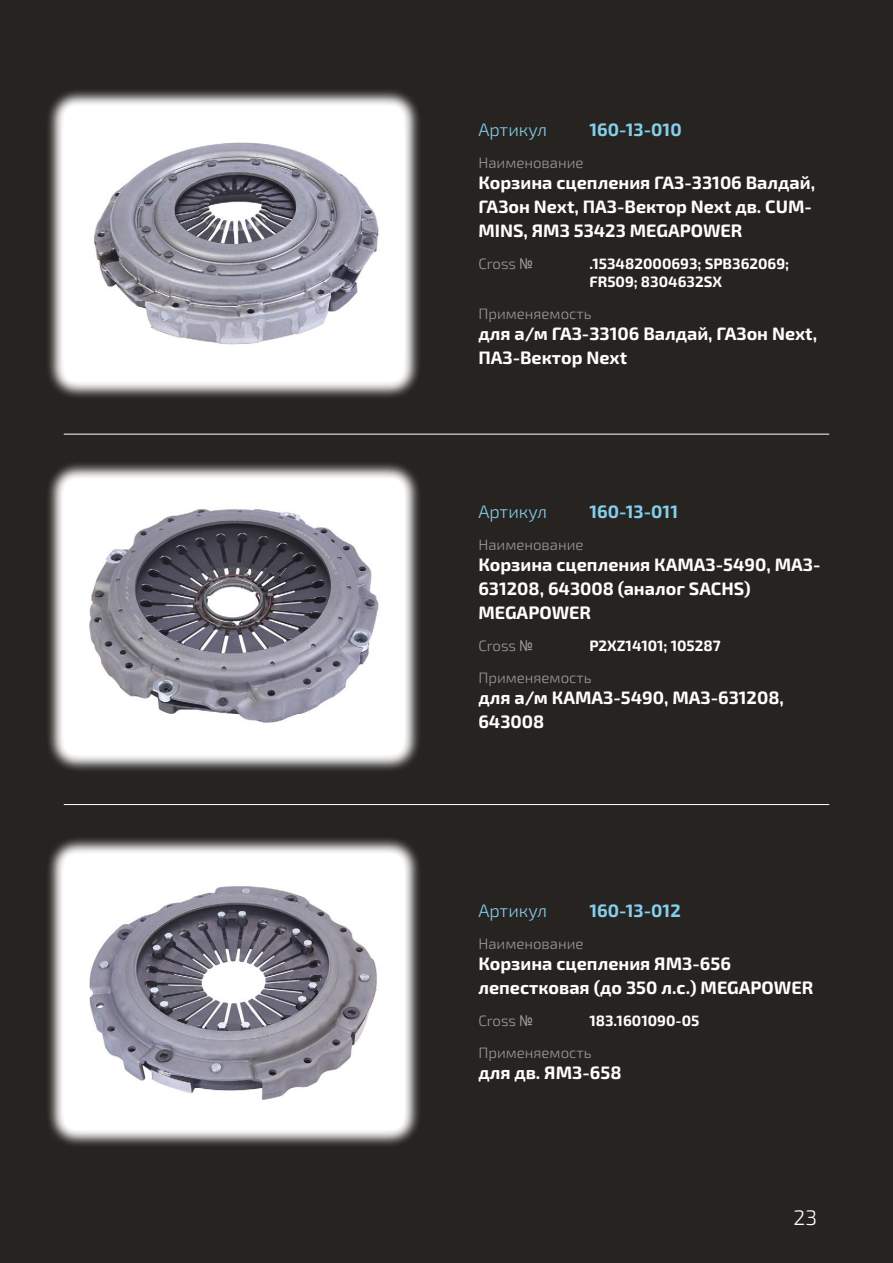
<style>
.page{position:relative;width:893px;height:1263px;background:#272320}
.page>*{position:absolute;margin:0;border:0;box-sizing:border-box;transform-origin:0 0}
.t1{font:300 21px "Exo 2.0";color:#fff}
.t2{font:700 18px/24px "Exo 2.0";color:#fff}
.t3{font:700 18px "Exo 2.0";color:#84cfed}
.t4{font:300 18px "Exo 2.0";color:#84cfed}
.t5{font:300 15px "Exo 2.0";color:#9d9d9c}
.t6{font:700 15px/18px "Exo 2.0";color:#fff}
.s1{font-family:"Arial Narrow";font-weight:400}
</style>
<div class="page">
<hr style="left:64px;top:434px;width:765px;height:1px;background:#fff">
<hr style="left:64px;top:804px;width:765px;height:1px;background:#fff">
<svg style="left:48px;top:90px;width:371px;height:308px;background:#959392"></svg>
<div style="left:64px;top:106px;width:340px;height:276px;background:#fff;border-radius:13px"></div>
<img style="left:94px;top:142px;width:285px;height:203px">
<svg style="left:48px;top:463px;width:371px;height:308px;background:#949290"></svg>
<div style="left:64px;top:478px;width:340px;height:277px;background:#fff;border-radius:13px"></div>
<img style="left:89px;top:509px;width:290px;height:214px">
<svg style="left:48px;top:838px;width:371px;height:308px;background:#959392"></svg>
<div style="left:64px;top:854px;width:340px;height:276px;background:#fff;border-radius:13px"></div>
<img style="left:89px;top:886px;width:288px;height:214px">
<p class="t4" style="left:478px;top:119px;width:70px">Артикул</p>
<p class="t3" style="left:589px;top:119px;width:94px">160-13-010</p>
<p class="t5" style="left:478px;top:154px;width:107px">Наименование</p>
<p class="t2" style="left:478px;top:171px;width:338px">Корзина сцепления ГАЗ-33106 Валдай,<br>ГАЗон Next, ПАЗ-Вектор Next дв. CUM-<br>MINS, ЯМЗ 53423 MEGAPOWER</p>
<p class="t5" style="left:478px;top:255px;width:56px">Cross <span class="s1">№</span></p>
<p class="t6" style="left:589px;top:255px;width:201px">.153482000693; SPB362069;<br>FR509; 8304632SX</p>
<p class="t5" style="left:478px;top:305px;width:115px">Применяемость</p>
<p class="t2" style="left:478px;top:322px;width:340px">для а/м ГАЗ-33106 Валдай, ГАЗон Next,<br>ПАЗ-Вектор Next</p>
<p class="t4" style="left:478px;top:501px;width:70px">Артикул</p>
<p class="t3" style="left:589px;top:501px;width:90px">160-13-011</p>
<p class="t5" style="left:478px;top:536px;width:107px">Наименование</p>
<p class="t2" style="left:478px;top:553px;width:344px">Корзина сцепления КАМАЗ-5490, МАЗ-<br>631208, 643008 (аналог SACHS)<br>MEGAPOWER</p>
<p class="t5" style="left:478px;top:637px;width:56px">Cross <span class="s1">№</span></p>
<p class="t6" style="left:589px;top:637px;width:133px">P2XZ14101; 105287</p>
<p class="t5" style="left:478px;top:669px;width:115px">Применяемость</p>
<p class="t2" style="left:478px;top:686px;width:307px">для а/м КАМАЗ-5490, МАЗ-631208,<br>643008</p>
<p class="t4" style="left:478px;top:900px;width:70px">Артикул</p>
<p class="t3" style="left:589px;top:900px;width:93px">160-13-012</p>
<p class="t5" style="left:478px;top:935px;width:107px">Наименование</p>
<p class="t2" style="left:478px;top:952px;width:336px">Корзина сцепления ЯМЗ-656 лепестковая (до 350 л.с.) MEGAPOWER</p>
<p class="t5" style="left:478px;top:1012px;width:56px">Cross <span class="s1">№</span></p>
<p class="t6" style="left:589px;top:1012px;width:111px">183.1601090-05</p>
<p class="t5" style="left:478px;top:1044px;width:115px">Применяемость</p>
<p class="t2" style="left:478px;top:1061px;width:145px">для дв. ЯМЗ-658</p>
<p class="t1" style="left:794px;top:1205px;width:25px">23</p>
</div>
